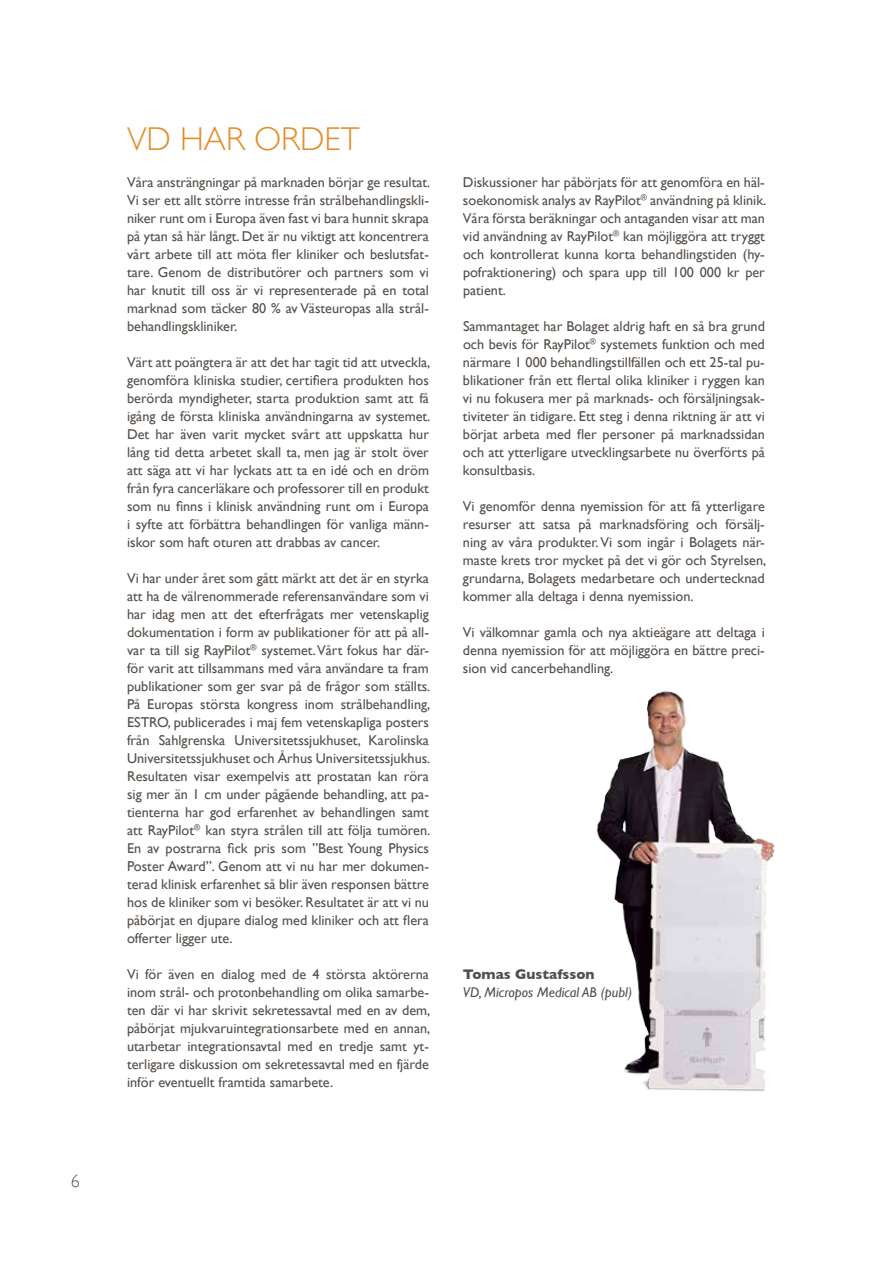
<style>
.page{position:relative;width:893px;height:1263px;background:#fff}
.page>*{position:absolute;margin:0;border:0;box-sizing:border-box;transform-origin:0 0}
.t1{font:300 33px "Gill Sans";color:#e28e2a}
.t2{font:300 18px "Gill Sans";color:#554f4a}
.t3{font:14.25px/18px "Gill Sans";color:#554f4a;text-align:justify}
.t4{font:italic 14.25px "Gill Sans";color:#554f4a}
.t5{font:700 14.25px "Gill Sans";color:#554f4a}
</style>
<div class="page">
<img style="left:596px;top:691px;width:179px;height:400px">
<p class="t2" style="left:71px;top:1170px;width:10px">6</p>
<h1 class="t1" style="left:127px;top:120px;width:215px">VD HAR ORDET</h1>
<p class="t3" style="left:127px;top:173px;width:305px">Våra ansträngningar på marknaden börjar ge resultat.<br>Vi ser ett allt större intresse från strålbehandlingskli&shy;niker runt om i Europa även fast vi bara hunnit skrapa på ytan så här långt. Det är nu viktigt att koncentrera vårt arbete till att möta fler kliniker och beslutsfat&shy;tare. Genom de distributörer och partners som vi har knutit till oss är vi representerade på en total marknad som täcker 80 % av Västeuropas alla strål&shy;behandlingskliniker.</p>
<p class="t3" style="left:127px;top:353px;width:305px">Värt att poängtera är att det har tagit tid att utveckla, genomföra kliniska studier, certifiera produkten hos berörda myndigheter, starta produktion samt att få igång de första kliniska användningarna av systemet.<br>Det har även varit mycket svårt att uppskatta hur lång tid detta arbetet skall ta, men jag är stolt över att säga att vi har lyckats att ta en idé och en dröm från fyra cancerläkare och professorer till en produkt som nu finns i klinisk användning runt om i Europa i syfte att förbättra behandlingen för vanliga männ&shy;iskor som haft oturen att drabbas av cancer.</p>
<p class="t3" style="left:127px;top:569px;width:305px">Vi har under året som gått märkt att det är en styrka att ha de välrenommerade referensanvändare som vi har idag men att det efterfrågats mer vetenskaplig dokumentation i form av publikationer för att på all&shy;var ta till sig RayPilot<sup>®</sup> systemet. Vårt fokus har där&shy;för varit att tillsammans med våra användare ta fram publikationer som ger svar på de frågor som ställts.<br>På Europas största kongress inom strålbehandIing, ESTRO, publicerades i maj fem vetenskapliga posters från Sahlgrenska Universitetssjukhuset, Karolinska Universitetssjukhuset och Århus Universitetssjukhus.<br>Resultaten visar exempelvis att prostatan kan röra sig mer än 1 cm under pågående behandling, att pa&shy;tienterna har god erfarenhet av behandlingen samt att RayPilot<sup>®</sup> kan styra strålen till att följa tumören.<br>En av postrarna fick pris som ”Best Young Physics Poster Award”. Genom att vi nu har mer dokumen&shy;terad klinisk erfarenhet så blir även responsen bättre hos de kliniker som vi besöker. Resultatet är att vi nu påbörjat en djupare dialog med kliniker och att flera offerter ligger ute.</p>
<p class="t3" style="left:127px;top:965px;width:305px">Vi för även en dialog med de 4 största aktörerna inom strål- och protonbehandling om olika samarbe&shy;ten där vi har skrivit sekretessavtal med en av dem, påbörjat mjukvaruintegrationsarbete med en annan, utarbetar integrationsavtal med en tredje samt yt&shy;terligare diskussion om sekretessavtal med en fjärde inför eventuellt framtida samarbete.</p>
<p class="t3" style="left:463px;top:173px;width:305px">Diskussioner har påbörjats för att genomföra en häl&shy;soekonomisk analys av RayPilot<sup>®</sup> användning på klinik.<br>Våra första beräkningar och antaganden visar att man vid användning av RayPilot<sup>®</sup> kan möjliggöra att tryggt och kontrollerat kunna korta behandlingstiden (hy&shy;pofraktionering) och spara upp till 100 000 kr per patient.</p>
<p class="t3" style="left:463px;top:317px;width:303px">Sammantaget har Bolaget aldrig haft en så bra grund och bevis för RayPilot<sup>®</sup> systemets funktion och med närmare 1 000 behandlingstillfällen och ett 25-tal pu&shy;blikationer från ett flertal olika kliniker i ryggen kan vi nu fokusera mer på marknads- och försäljningsak&shy;tiviteter än tidigare. Ett steg i denna riktning är att vi börjat arbeta med fler personer på marknadssidan och att ytterligare utvecklingsarbete nu överförts på konsultbasis.</p>
<p class="t3" style="left:463px;top:497px;width:305px">Vi genomför denna nyemission för att få ytterligare resurser att satsa på marknadsföring och försälj&shy;ning av våra produkter. Vi som ingår i Bolagets när&shy;maste krets tror mycket på det vi gör och Styrelsen, grundarna, Bolagets medarbetare och undertecknad kommer alla deltaga i denna nyemission.</p>
<p class="t3" style="left:463px;top:623px;width:303px">Vi välkomnar gamla och nya aktieägare att deltaga i denna nyemission för att möjliggöra en bättre preci&shy;sion vid cancerbehandling.</p>
<p class="t5" style="left:463px;top:966px;width:133px">Tomas Gustafsson</p>
<p class="t4" style="left:463px;top:984px;width:171px">VD, Micropos Medical AB (publ)</p>
</div>
